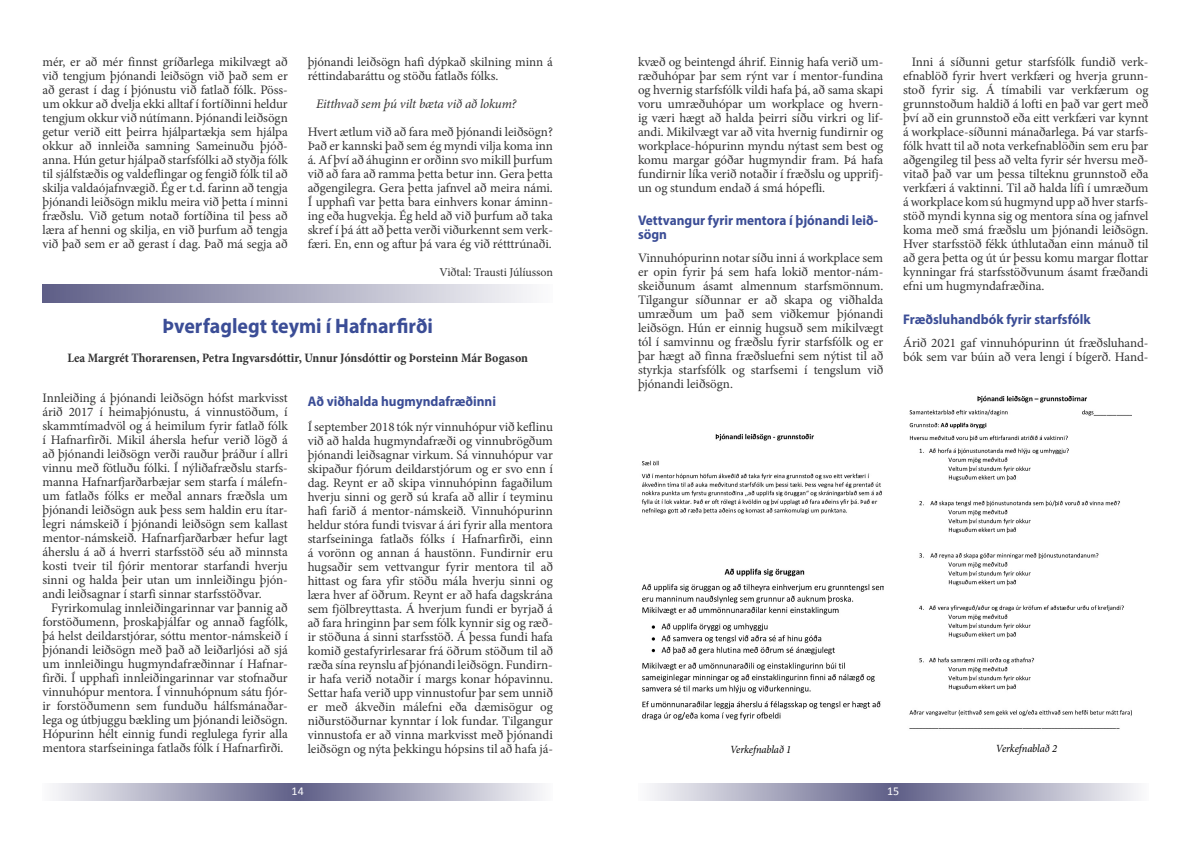
<style>
.page{position:relative;width:1191px;height:842px;background:#fff}
.page>*{position:absolute;margin:0;border:0;box-sizing:border-box;transform-origin:0 0}
.t1{font:700 21px "Myriad Pro";color:#3b4d96;scale:.95 1}
.t2{font:700 14px/14px "Myriad Pro";color:#3b4d96;scale:.95 1}
.t3{font:13px/14px "Minion Pro";letter-spacing:-.005em;color:#333;text-align:justify}
.t4{font:700 condensed 13px "Minion Pro";letter-spacing:-.005em;color:#333}
.t5{font:italic 13px "Minion Pro";letter-spacing:-.01em;color:#333}
.t6{font:12px "Minion Pro";letter-spacing:-.01em;color:#333}
.t7{font:12px "Calibri";color:#fff}
.t8{font:italic 11px "Minion Pro";letter-spacing:-.005em;color:#000;scale:.95 1}
</style>
<div class="page">
<div style="left:298px;top:783px;width:254px;height:17px;background:linear-gradient(to right,#5e5e87,#fafafb)"></div>
<div style="left:42px;top:783px;width:256px;height:17px;background:linear-gradient(to right,#fbfbfc,#5f5f88)"></div>
<div style="left:894px;top:783px;width:254px;height:18px;background:linear-gradient(to right,#5e5e87,#fafafb)"></div>
<div style="left:638px;top:783px;width:256px;height:18px;background:linear-gradient(to right,#fcfcfc,#5f5f88)"></div>
<img style="left:641px;top:433px;width:242px;height:288px">
<img style="left:909px;top:395px;width:222px;height:334px">
<div style="left:43px;top:284px;width:510px;height:19px;background:linear-gradient(to right,#5e5e87,#fbfbfc)"></div>
<p class="t3" style="left:43px;top:55px;width:247px">mér, er að mér finnst gríðarlega mikilvægt að við tengjum þjónandi leiðsögn við það sem er að gerast í dag í þjónustu við fatlað fólk. Pöss&shy;um okkur að dvelja ekki alltaf í fortíðinni heldur tengjum okkur við nútímann. Þjónandi leiðsögn getur verið eitt þeirra hjálpartækja sem hjálpa okkur að innleiða samning Sameinuðu þjóð&shy;anna. Hún getur hjálpað starfsfólki að styðja fólk til sjálfstæðis og valdeflingar og fengið fólk til að skilja valdaójafnvægið. Ég er t.d. farinn að tengja þjónandi leiðsögn miklu meira við þetta í minni fræðslu. Við getum notað fortíðina til þess að læra af henni og skilja, en við þurfum að tengja við það sem er að gerast í dag. Það má segja að</p>
<p class="t3" style="left:638px;top:55px;width:247px">kvæð og beintengd áhrif. Einnig hafa verið um&shy;ræðuhópar þar sem rýnt var í mentor-fundina og hvernig starfsfólk vildi hafa þá, að sama skapi voru umræðuhópar um workplace og hvern&shy;ig væri hægt að halda þeirri síðu virkri og lif&shy;andi. Mikilvægt var að vita hvernig fundirnir og workplace-hópurinn myndu nýtast sem best og komu margar góðar hugmyndir fram. Þá hafa fundirnir líka verið notaðir í fræðslu og upprifj&shy;un og stundum endað á smá hópefli.</p>
<p class="t3" style="left:308px;top:55px;width:247px">þjónandi leiðsögn hafi dýpkað skilning minn á réttindabaráttu og stöðu fatlaðs fólks.</p>
<p class="t5" style="left:316px;top:95px;width:202px">Eitthvað sem þú vilt bæta við að lokum?</p>
<p class="t3" style="left:308px;top:125px;width:247px">Hvert ætlum við að fara með þjónandi leiðsögn?<br>Það er kannski það sem ég myndi vilja koma inn á. Af því að áhuginn er orðinn svo mikill þurfum við að fara að ramma þetta betur inn. Gera þetta aðgengilegra. Gera þetta jafnvel að meira námi.<br>Í upphafi var þetta bara einhvers konar áminn&shy;ing eða hugvekja. Ég held að við þurfum að taka skref í þá átt að þetta verði viðurkennt sem verk&shy;færi. En, enn og aftur þá vara ég við rétttrúnaði.</p>
<p class="t6" style="left:439px;top:264px;width:115px">Viðtal: Trausti Júlíusson</p>
<p class="t3" style="left:903px;top:55px;width:247px;text-indent:9px">Inni á síðunni getur starfsfólk fundið verk&shy;efnablöð fyrir hvert verkfæri og hverja grunn&shy;stoð fyrir sig. Á tímabili var verkfærum og grunnstoðum haldið á lofti en það var gert með því að ein grunnstoð eða eitt verkfæri var kynnt á workplace-síðunni mánaðarlega. Þá var starfs&shy;fólk hvatt til að nota verkefnablöðin sem eru þar aðgengileg til þess að velta fyrir sér hversu með&shy;vitað það var um þessa tilteknu grunnstoð eða verkfæri á vaktinni. Til að halda lífi í umræðum á workplace kom sú hugmynd upp að hver starfs&shy;stöð myndi kynna sig og mentora sína og jafnvel koma með smá fræðslu um þjónandi leiðsögn.<br>Hver starfsstöð fékk úthlutaðan einn mánuð til að gera þetta og út úr þessu komu margar flottar kynningar frá starfsstöðvunum ásamt fræðandi efni um hugmyndafræðina.</p>
<p class="t2" style="left:903px;top:312px;width:199px">Fræðsluhandbók fyrir starfsfólk</p>
<p class="t3" style="left:903px;top:335px;width:245px">Árið 2021 gaf vinnuhópurinn út fræðsluhand&shy;bók sem var búin að vera lengi í bígerð. Hand-</p>
<p class="t2" style="left:638px;top:213px;width:254px">Vettvangur fyrir mentora í þjónandi leið&shy;sögn</p>
<p class="t3" style="left:638px;top:250px;width:247px">Vinnuhópurinn notar síðu inni á workplace sem er opin fyrir þá sem hafa lokið mentor-nám&shy;skeiðunum ásamt almennum starfsmönnum.<br>Tilgangur síðunnar er að skapa og viðhalda umræðum um það sem viðkemur þjónandi leiðsögn. Hún er einnig hugsuð sem mikilvægt tól í samvinnu og fræðslu fyrir starfsfólk og er þar hægt að finna fræðsluefni sem nýtist til að styrkja starfsfólk og starfsemi í tengslum við þjónandi leiðsögn.</p>
<h1 class="t1" style="left:162px;top:312px;width:286px">Þverfaglegt teymi í Hafnarfirði</h1>
<p class="t4" style="left:67px;top:349px;width:462px">Lea Margrét Thorarensen, Petra Ingvarsdóttir, Unnur Jónsdóttir og Þorsteinn Már Bogason</p>
<p class="t3" style="left:43px;top:391px;width:247px">Innleiðing á þjónandi leiðsögn hófst markvisst árið 2017 í heimaþjónustu, á vinnustöðum, í skammtímadvöl og á heimilum fyrir fatlað fólk í Hafnarfirði. Mikil áhersla hefur verið lögð á að þjónandi leiðsögn verði rauður þráður í allri vinnu með fötluðu fólki. Í nýliðafræðslu starfs&shy;manna Hafnarfjarðarbæjar sem starfa í málefn&shy;um fatlaðs fólks er meðal annars fræðsla um þjónandi leiðsögn auk þess sem haldin eru ítar&shy;legri námskeið í þjónandi leiðsögn sem kallast mentor-námskeið. Hafnarfjarðarbær hefur lagt áherslu á að á hverri starfsstöð séu að minnsta kosti tveir til fjórir mentorar starfandi hverju sinni og halda þeir utan um innleiðingu þjón&shy;andi leiðsagnar í starfi sinnar starfsstöðvar.</p>
<p class="t3" style="left:43px;top:601px;width:247px;text-indent:9px">Fyrirkomulag innleiðingarinnar var þannig að forstöðumenn, þroskaþjálfar og annað fagfólk, þá helst deildarstjórar, sóttu mentor-námskeið í þjónandi leiðsögn með það að leiðarljósi að sjá um innleiðingu hugmyndafræðinnar í Hafnar&shy;firði. Í upphafi innleiðingarinnar var stofnaður vinnuhópur mentora. Í vinnuhópnum sátu fjór&shy;ir forstöðumenn sem funduðu hálfsmánaðar&shy;lega og útbjuggu bækling um þjónandi leiðsögn.<br>Hópurinn hélt einnig fundi reglulega fyrir alla mentora starfseininga fatlaðs fólk í Hafnarfirði.</p>
<p class="t2" style="left:308px;top:394px;width:200px">Að viðhalda hugmyndafræðinni</p>
<p class="t3" style="left:308px;top:420px;width:247px">Í september 2018 tók nýr vinnuhópur við keflinu við að halda hugmyndafræði og vinnubrögðum þjónandi leiðsagnar virkum. Sá vinnuhópur var skipaður fjórum deildarstjórum og er svo enn í dag. Reynt er að skipa vinnuhópinn fagaðilum hverju sinni og gerð sú krafa að allir í teyminu hafi farið á mentor-námskeið. Vinnuhópurinn heldur stóra fundi tvisvar á ári fyrir alla mentora starfseininga fatlaðs fólks í Hafnarfirði, einn á vorönn og annan á haustönn. Fundirnir eru hugsaðir sem vettvangur fyrir mentora til að hittast og fara yfir stöðu mála hverju sinni og læra hver af öðrum. Reynt er að hafa dagskrána sem fjölbreyttasta. Á hverjum fundi er byrjað á að fara hringinn þar sem fólk kynnir sig og ræð&shy;ir stöðuna á sinni starfsstöð. Á þessa fundi hafa komið gestafyrirlesarar frá öðrum stöðum til að ræða sína reynslu af þjónandi leiðsögn. Fundirn&shy;ir hafa verið notaðir í margs konar hópavinnu.<br>Settar hafa verið upp vinnustofur þar sem unnið er með ákveðin málefni eða dæmisögur og niðurstöðurnar kynntar í lok fundar. Tilgangur vinnustofa er að vinna markvisst með þjónandi leiðsögn og nýta þekkingu hópsins til að hafa já-</p>
<p class="t8" style="left:730px;top:742px;width:66px">Verkefnablað 1</p>
<p class="t8" style="left:996px;top:741px;width:66px">Verkefnablað 2</p>
<p class="t7" style="left:292px;top:782px;width:14px">14</p>
<p class="t7" style="left:887px;top:782px;width:14px">15</p>
</div>
